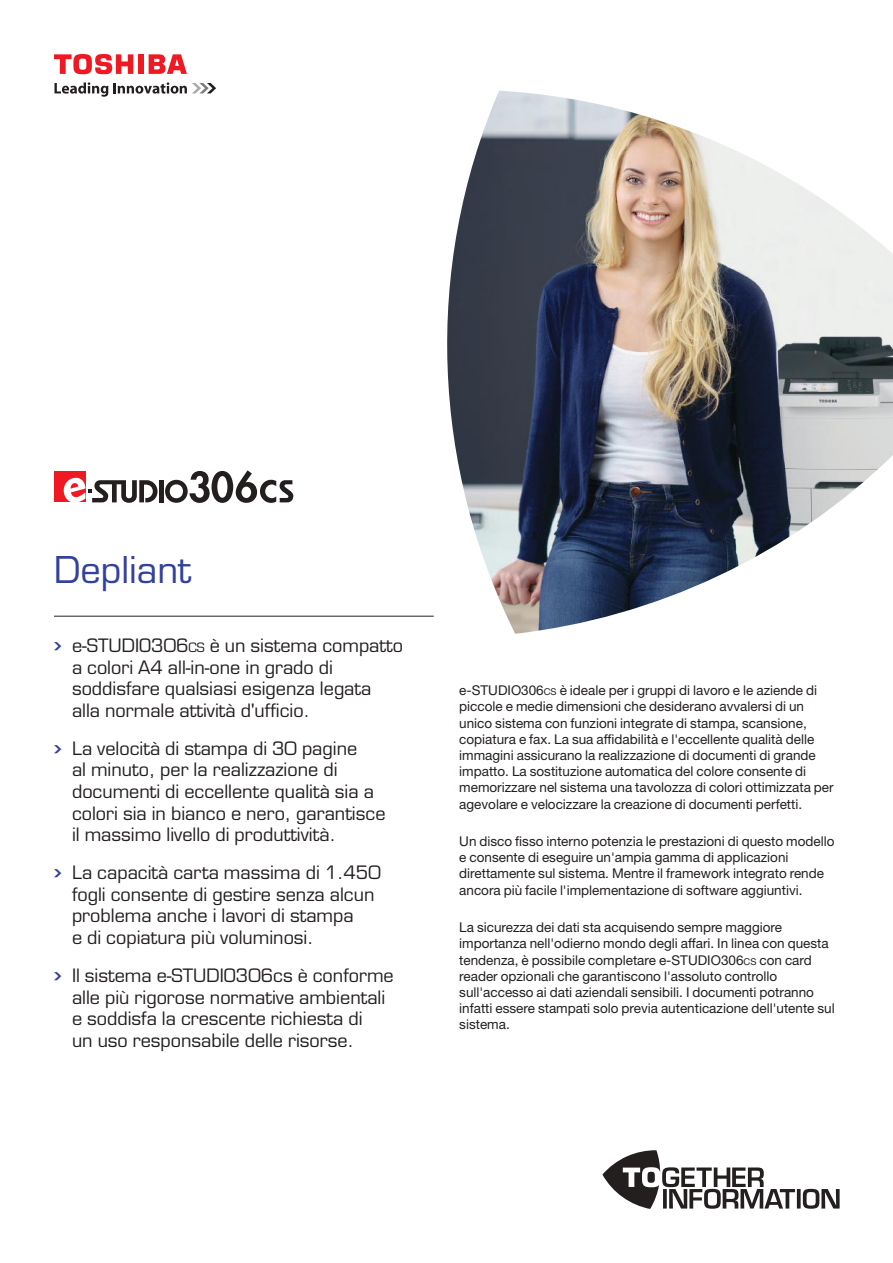
<style>
.page{position:relative;width:893px;height:1263px;background:#fff}
.page>*{position:absolute;margin:0;border:0;box-sizing:border-box;transform-origin:0 0}
.t1{font:36px "Eurostile LT Std";color:#34419c}
.t2{font:18px/21.6px "Eurostile LT Std";color:#241f1f}
.t3{font:13.5px/16.2px "Helvetica Neue LT Std";color:#241f1f}
.s1{font-family:"Chevron";font-size:21px;color:#34419c}
.s2{font-size:12.6px}
.s3{font-size:9.45px}
</style>
<div class="page">
<svg style="left:54px;top:82px;width:162px;height:15px"></svg>
<div style="left:138px;top:54px;width:6px;height:20px;background:#ef1923"></div>
<svg style="left:149px;top:54px;width:38px;height:20px"></svg>
<svg style="left:54px;top:54px;width:79px;height:20px"></svg>
<img style="left:422px;top:91px;width:471px;height:543px">
<svg style="left:602px;top:1150px;width:238px;height:59px"></svg>
<div style="left:54px;top:471px;width:31px;height:31px;background:#ef1923"></div>
<div style="left:159px;top:480px;width:5px;height:22px;background:#241f1f"></div>
<svg style="left:63px;top:476px;width:94px;height:27px"></svg>
<svg style="left:165px;top:470px;width:128px;height:33px"></svg>
<hr style="left:54px;top:616px;width:380px;height:1px;background:#241f1f">
<h1 class="t1" style="left:54px;top:548px;width:139px">Depliant</h1>
<h2 class="t2" style="left:72px;top:635px;width:332px;text-indent:-18px"><span class="s1">•</span> e-STUDIO306<span class="s2">cs</span> è un sistema compatto a colori A4 all-in-one in grado di soddisfare qualsiasi esigenza legata alla normale attività d'ufficio.</h2>
<h2 class="t2" style="left:72px;top:737px;width:315px;text-indent:-18px"><span class="s1">•</span> La velocità di stampa di 30 pagine<br>al minuto, per la realizzazione di documenti di eccellente qualità sia a colori sia in bianco e nero, garantisce il massimo livello di produttività.</h2>
<h2 class="t2" style="left:72px;top:862px;width:310px;text-indent:-18px"><span class="s1">•</span> La capacità carta massima di 1.450 fogli consente di gestire senza alcun problema anche i lavori di stampa<br>e di copiatura più voluminosi.</h2>
<h2 class="t2" style="left:72px;top:965px;width:323px;text-indent:-18px"><span class="s1">•</span> Il sistema e-STUDIO306cs è conforme alle più rigorose normative ambientali e soddisfa la crescente richiesta di<br>un uso responsabile delle risorse.</h2>
<p class="t3" style="left:459px;top:682px;width:376px">e-STUDIO306<span class="s3">CS</span> è ideale per i gruppi di lavoro e le aziende di piccole e medie dimensioni che desiderano avvalersi di un unico sistema con funzioni integrate di stampa, scansione, copiatura e fax. La sua affidabilità e l'eccellente qualità delle immagini assicurano la realizzazione di documenti di grande impatto. La sostituzione automatica del colore consente di memorizzare nel sistema una tavolozza di colori ottimizzata per agevolare e velocizzare la creazione di documenti perfetti.</p>
<p class="t3" style="left:459px;top:833px;width:377px">Un disco fisso interno potenzia le prestazioni di questo modello e consente di eseguire un'ampia gamma di applicazioni direttamente sul sistema. Mentre il framework integrato rende ancora più facile l'implementazione di software aggiuntivi.</p>
<p class="t3" style="left:459px;top:919px;width:377px">La sicurezza dei dati sta acquisendo sempre maggiore importanza nell'odierno mondo degli affari. In linea con questa tendenza, è possibile completare e-STUDIO306<span class="s3">CS</span> con card reader opzionali che garantiscono l'assoluto controllo sull'accesso ai dati aziendali sensibili. I documenti potranno infatti essere stampati solo previa autenticazione dell'utente sul sistema.</p>
</div>
